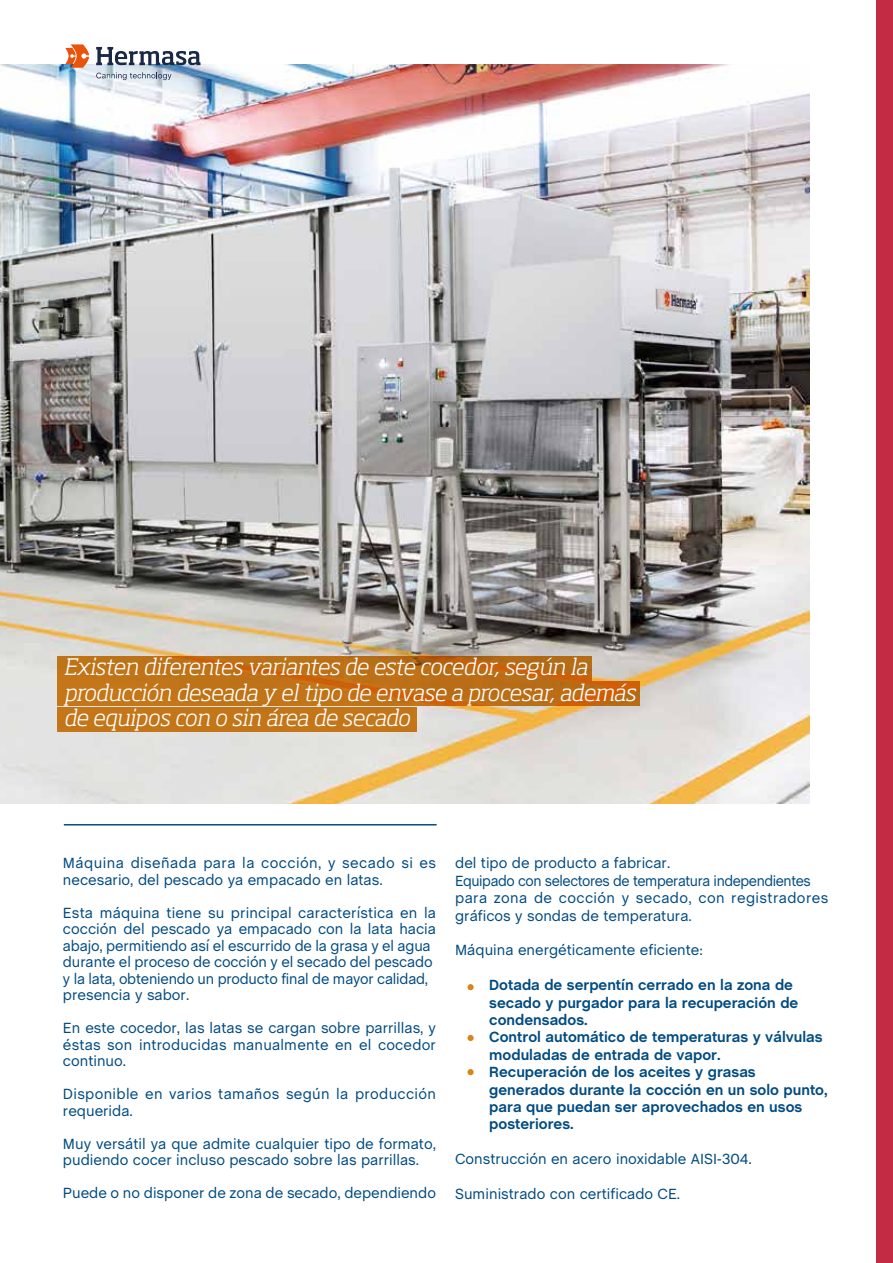
<style>
.page{position:relative;width:893px;height:1263px;background:#fff}
.page>*{position:absolute;margin:0;border:0;box-sizing:border-box;transform-origin:0 0}
.t1{font:italic 300 22.5px/25.5px "Soho Std";letter-spacing:-.01em;color:#fff}
.t2{font:15px/16.5px "Chalet";color:#004b81}
.t3{font:700 15px/17.4px "Chalet";color:#004b81}
.t4{font:15px/16.5px "Chalet";letter-spacing:.03em;color:#004b81}
.t5{font:15px/16.5px "Chalet";letter-spacing:.02em;color:#004b81}
</style>
<div class="page">
<img style="left:0;top:65px;width:809px;height:738px">
<div style="left:58px;top:707px;width:359px;height:25px;background:#c37618"></div>
<svg style="left:58px;top:682px;width:582px;height:24px;background:#c16f15"></svg>
<svg style="left:58px;top:656px;width:534px;height:25px;background:#bd6d14"></svg>
<hr style="left:64px;top:824px;width:373px;height:1px;background:#004b81">
<div style="left:467px;top:984px;width:7px;height:6px;background:#dd8419;border-radius:50%"></div>
<div style="left:467px;top:1035px;width:7px;height:6px;background:#dd8419;border-radius:50%"></div>
<div style="left:467px;top:1069px;width:7px;height:6px;background:#dd8419;border-radius:50%"></div>
<div style="left:876px;top:0;width:17px;height:1263px;background:#c32b44"></div>
<svg style="left:96px;top:47px;width:104px;height:18px"></svg>
<svg style="left:96px;top:72px;width:75px;height:8px"></svg>
<svg style="left:65px;top:44px;width:24px;height:24px"></svg>
<h1 class="t1" style="left:64px;top:654px;width:573px">Existen diferentes variantes de este cocedor, según la producción deseada y el tipo de envase a procesar, además de equipos con o sin área de secado</h1>
<p class="t4" style="left:63px;top:855px;width:375px">Máquina diseñada para la cocción, y secado si es necesario, del pescado ya empacado en latas.</p>
<p class="t2" style="left:63px;top:904px;width:375px">Esta máquina tiene su principal característica en la cocción del pescado ya empacado con la lata hacia abajo, permitiendo así el escurrido de la grasa y el agua durante el proceso de cocción y el secado del pescado y la lata, obteniendo un producto final de mayor calidad, presencia y sabor.</p>
<p class="t2" style="left:63px;top:1020px;width:374px;text-align:justify">En este cocedor, las latas se cargan sobre parrillas, y éstas son introducidas manualmente en el cocedor continuo.</p>
<p class="t5" style="left:63px;top:1086px;width:375px">Disponible en varios tamaños según la producción requerida.</p>
<p class="t2" style="left:63px;top:1135px;width:374px">Muy versátil ya que admite cualquier tipo de formato, pudiendo cocer incluso pescado sobre las parrillas.</p>
<p class="t2" style="left:63px;top:1185px;width:375px">Puede o no disponer de zona de secado, dependiendo</p>
<p class="t2" style="left:455px;top:854px;width:375px;line-height:17.4px">del tipo de producto a fabricar.<br>Equipado con selectores de temperatura independientes para zona de cocción y secado, con registradores gráficos y sondas de temperatura.</p>
<p class="t2" style="left:455px;top:942px;width:249px">Máquina energéticamente eficiente:</p>
<p class="t3" style="left:489px;top:977px;width:340px">Dotada de serpentín cerrado en la zona de secado y purgador para la recuperación de condensados.<br>Control automático de temperaturas y válvulas moduladas de entrada de vapor.<br>Recuperación de los aceites y grasas generados durante la cocción en un solo punto, para que puedan ser aprovechados en usos posteriores.</p>
<p class="t2" style="left:455px;top:1151px;width:298px">Construcción en acero inoxidable AISI-304.</p>
<p class="t2" style="left:455px;top:1185px;width:226px">Suministrado con certificado CE.</p>
</div>
